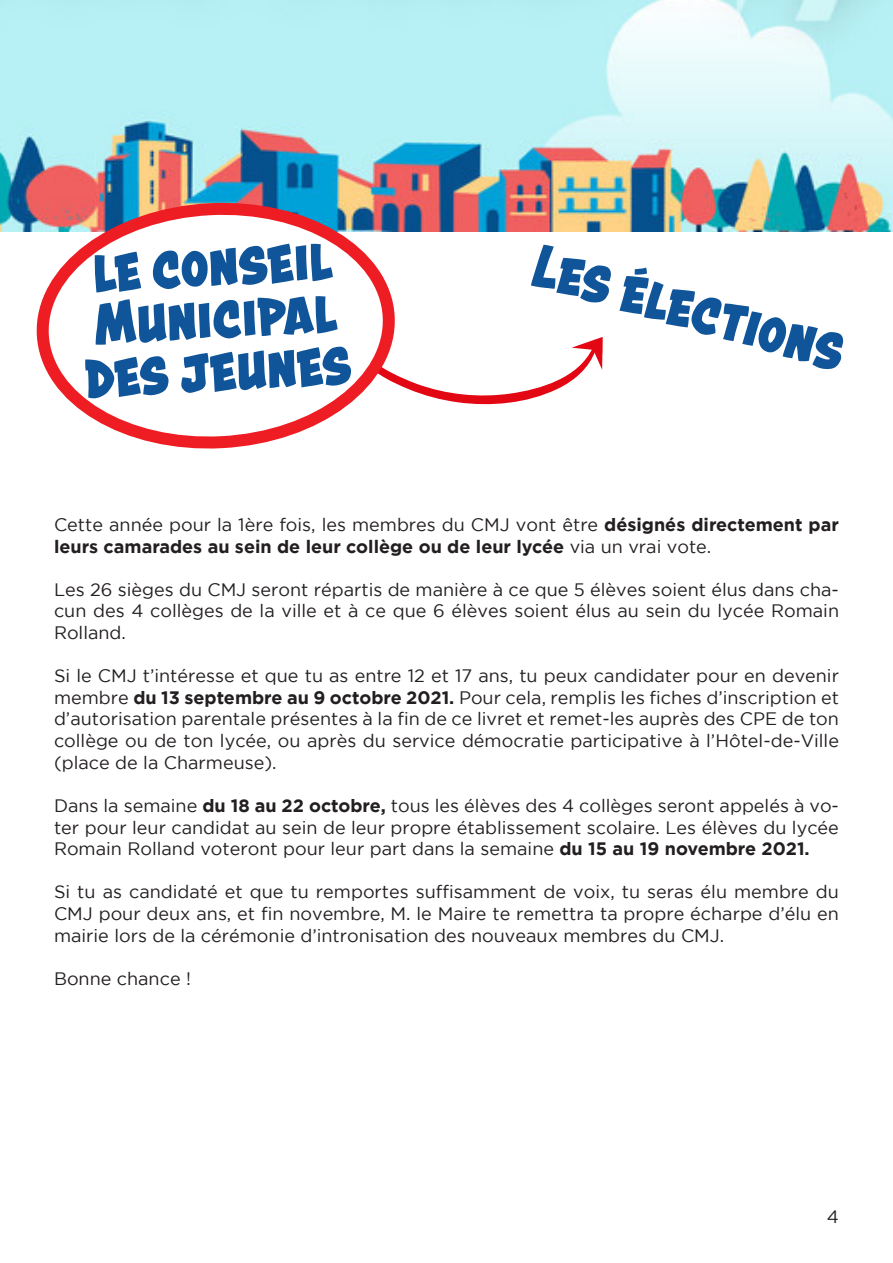
<style>
.page{position:relative;width:893px;height:1263px;background:#fff}
.page>*{position:absolute;margin:0;border:0;box-sizing:border-box;transform-origin:0 0}
.t1{font:700 64.5px/52.5px "Astounder Squared BB";color:#105599}
.t2{font:18px/21.6px "Gotham";color:#231f20;text-align:justify}
.t3{font:18px/21.6px "Gotham Bold 2";color:#231f20}
.s1{font-family:"Gotham"}
.s2{font-family:"Gotham Bold 2"}
</style>
<div class="page">
<img style="left:0;top:0;width:893px;height:231px">
<svg style="left:397px;top:337px;width:206px;height:68px"></svg>
<svg style="left:35px;top:203px;width:362px;height:246px"></svg>
<p class="t1" style="left:91px;top:245px;width:242px;rotate:-3deg">le conseil</p>
<p class="t1" style="left:542px;top:238px;width:323px;rotate:16deg">Les élections</p>
<p class="t1" style="left:81px;top:298px;width:268px;rotate:-3deg">Municipal des jeunes</p>
<p class="t3" style="left:54px;top:514px;width:786px"><span class="s1">Cette année pour la 1ère fois, les membres du CMJ vont être</span> désignés directement par leurs camarades au sein de leur collège ou de leur lycée <span class="s1">via un vrai vote.</span></p>
<p class="t2" style="left:54px;top:579px;width:787px">Les 26 sièges du CMJ seront répartis de manière à ce que 5 élèves soient élus dans cha&shy;cun des 4 collèges de la ville et à ce que 6 élèves soient élus au sein du lycée Romain Rolland.</p>
<p class="t2" style="left:54px;top:665px;width:786px">Si le CMJ t’intéresse et que tu as entre 12 et 17 ans, tu peux candidater pour en devenir membre <span class="s2">du 13 septembre au 9 octobre 2021.</span> Pour cela, remplis les fiches d’inscription et d’autorisation parentale présentes à la fin de ce livret et remet-les auprès des CPE de ton collège ou de ton lycée, ou après du service démocratie participative à l’Hôtel-de-Ville (place de la Charmeuse).</p>
<p class="t2" style="left:54px;top:795px;width:786px">Dans la semaine <span class="s2">du 18 au 22 octobre,</span> tous les élèves des 4 collèges seront appelés à vo&shy;ter pour leur candidat au sein de leur propre établissement scolaire. Les élèves du lycée Romain Rolland voteront pour leur part dans la semaine <span class="s2">du 15 au 19 novembre 2021.</span></p>
<p class="t2" style="left:54px;top:881px;width:786px">Si tu as candidaté et que tu remportes suffisamment de voix, tu seras élu membre du CMJ pour deux ans, et fin novembre, M. le Maire te remettra ta propre écharpe d’élu en mairie lors de la cérémonie d’intronisation des nouveaux membres du CMJ.</p>
<p class="t2" style="left:54px;top:967px;width:138px">Bonne chance !</p>
<p class="t2" style="left:827px;top:1206px;width:14px">4</p>
</div>
